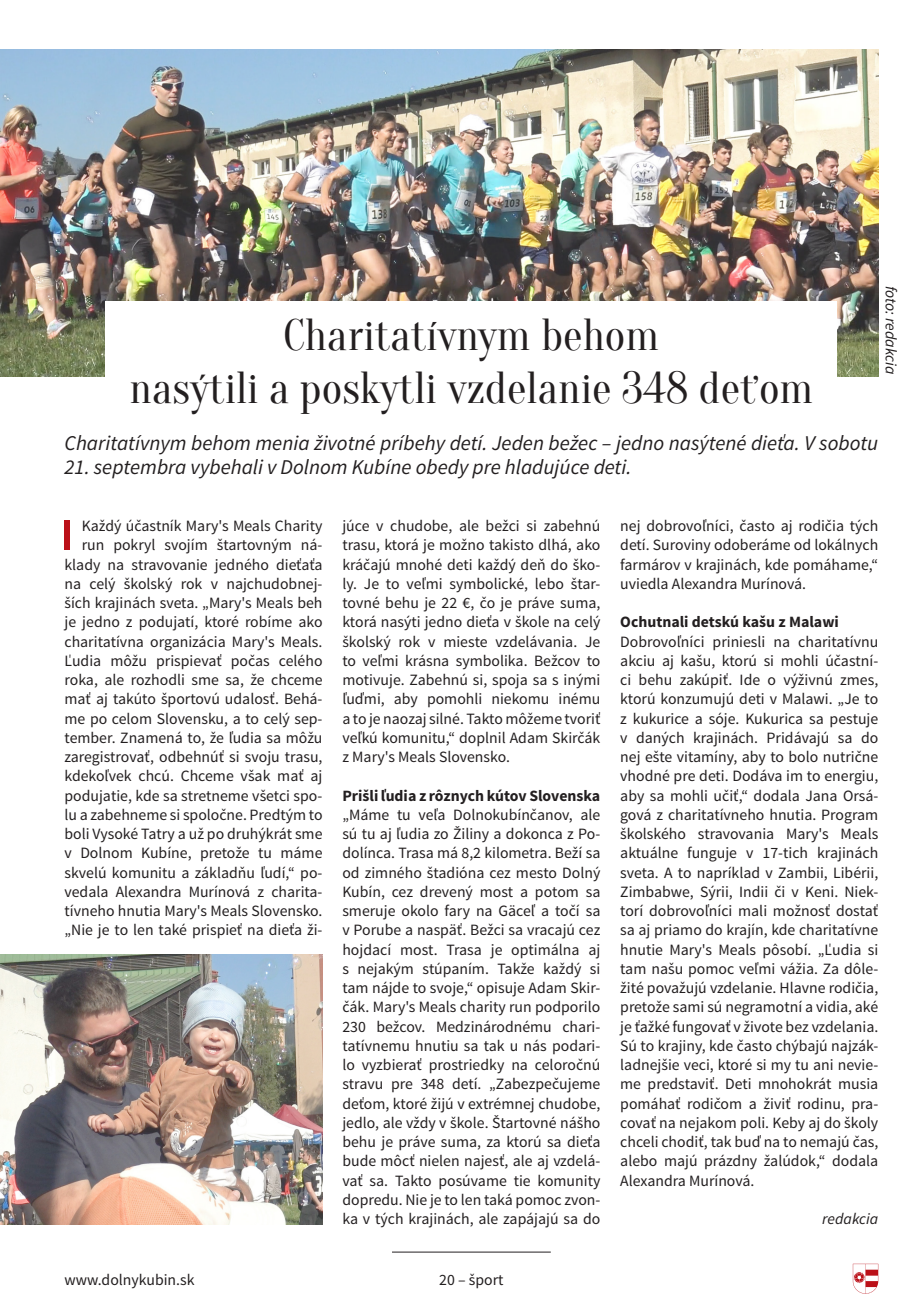
<style>
.page{position:relative;width:918px;height:1305px;background:#fff}
.page>*{position:absolute;margin:0;border:0;box-sizing:border-box;transform-origin:0 0}
.prvý_odstavec_s_inic{font:45.5px "Source Sans Pro";color:#bb1018;scale:1.4 1}
.veľký_nadpis__bttm{font:43.75px/52.5px "Oranienbaum";color:#231f20;text-align:center}
.veľký_perex{font:italic 21px "Source Sans Pro";color:#231f20}
.prvý_odstavec_s_inic-2{font:15.75px/19.2px "Source Sans Pro";color:#231f20;text-align:justify}
.podnadpis{font:700 15.75px "Source Sans Pro";color:#231f20}
.foto_a_popis_foto{font:italic 15.75px "Source Sans Pro";color:#231f20}
.meno_autora__pokrač{font:italic 15.75px "Source Sans Pro";color:#231f20}
</style>
<div class="page">
<hr style="left:392px;top:1251px;width:159px;height:1px;background:#231f20">
<svg style="left:853px;top:1263px;width:25px;height:30px"></svg>
<img style="left:0;top:50px;width:878px;height:327px">
<div style="left:106px;top:301px;width:731px;height:123px;background:#fff"></div>
<img style="left:0;top:954px;width:322px;height:270px">
<p class="veľký_nadpis__bttm" style="left:129px;top:310px;width:685px">Charitatívnym behom<br>nasýtili a poskytli vzdelanie 348 deťom</p>
<p class="foto_a_popis_foto" style="left:900px;top:286px;width:90px;rotate:90deg">foto: redakcia</p>
<p class="veľký_perex" style="left:64px;top:430px;width:815px">Charitatívnym behom menia životné príbehy detí. Jeden bežec – jedno nasýtené dieťa. V sobotu</p>
<p class="veľký_perex" style="left:64px;top:454px;width:568px">21. septembra vybehali v Dolnom Kubíne obedy pre hladujúce deti.</p>
<p class="prvý_odstavec_s_inic-2" style="left:64px;top:516px;width:259px;text-align:right">Každý účastník Mary's Meals Charity run pokryl svojím štartovným ná&shy;klady na stravovanie jedného dieťaťa na celý školský rok v najchudobnej&shy;ších krajinách sveta. „Mary's Meals beh je jedno z podujatí, ktoré robíme ako charitatívna organizácia Mary's Meals.<br>Ľudia môžu prispievať počas celého roka, ale rozhodli sme sa, že chceme mať aj takúto športovú udalosť. Behá&shy;me po celom Slovensku, a to celý sep&shy;tember. Znamená to, že ľudia sa môžu zaregistrovať, odbehnúť si svoju trasu, kdekoľvek chcú. Chceme však mať aj podujatie, kde sa stretneme všetci spo&shy;lu a zabehneme si spoločne. Predtým to boli Vysoké Tatry a už po druhýkrát sme v Dolnom Kubíne, pretože tu máme skvelú komunitu a základňu ľudí,“ po&shy;vedala Alexandra Murínová z charita&shy;tívneho hnutia Mary's Meals Slovensko. „Nie je to len také prispieť na dieťa ži-</p>
<p class="prvý_odstavec_s_inic-2" style="left:342px;top:516px;width:259px">júce v chudobe, ale bežci si zabehnú trasu, ktorá je možno takisto dlhá, ako kráčajú mnohé deti každý deň do ško&shy;ly. Je to veľmi symbolické, lebo štar&shy;tovné behu je 22 €, čo je práve suma, ktorá nasýti jedno dieťa v škole na celý školský rok v mieste vzdelávania. Je to veľmi krásna symbolika. Bežcov to motivuje. Zabehnú si, spoja sa s inými ľuďmi, aby pomohli niekomu inému a to je naozaj silné. Takto môžeme tvoriť veľkú komunitu,“ doplnil Adam Skirčák z Mary's Meals Slovensko.</p>
<p class="prvý_odstavec_s_inic" style="left:59px;top:507px;width:13px">I</p>
<p class="podnadpis" style="left:342px;top:785px;width:259px">Prišli ľudia z rôznych kútov Slovenska</p>
<p class="prvý_odstavec_s_inic-2" style="left:342px;top:805px;width:259px">„Máme tu veľa Dolnokubínčanov, ale sú tu aj ľudia zo Žiliny a dokonca z Po&shy;dolínca. Trasa má 8,2 kilometra. Beží sa od zimného štadióna cez mesto Dolný Kubín, cez drevený most a potom sa smeruje okolo fary na Gäceľ a točí sa v Porube a naspäť. Bežci sa vracajú cez hojdací most. Trasa je optimálna aj s nejakým stúpaním. Takže každý si tam nájde to svoje,“ opisuje Adam Skir&shy;čák. Mary's Meals charity run podporilo 230 bežcov. Medzinárodnému chari&shy;tatívnemu hnutiu sa tak u nás podari&shy;lo vyzbierať prostriedky na celoročnú stravu pre 348 detí. „Zabezpečujeme deťom, ktoré žijú v extrémnej chudobe, jedlo, ale vždy v škole. Štartovné nášho behu je práve suma, za ktorú sa dieťa bude môcť nielen najesť, ale aj vzdelá&shy;vať sa. Takto posúvame tie komunity dopredu. Nie je to len taká pomoc zvon&shy;ka v tých krajinách, ale zapájajú sa do</p>
<p class="prvý_odstavec_s_inic-2" style="left:64px;top:1270px;width:132px">www.dolnykubin.sk</p>
<p class="prvý_odstavec_s_inic-2" style="left:439px;top:1270px;width:66px">20 – šport</p>
<p class="prvý_odstavec_s_inic-2" style="left:620px;top:516px;width:259px">nej dobrovoľníci, často aj rodičia tých detí. Suroviny odoberáme od lokálnych farmárov v krajinách, kde pomáhame,“ uviedla Alexandra Murínová.</p>
<p class="podnadpis" style="left:620px;top:612px;width:220px">Ochutnali detskú kašu z Malawi</p>
<p class="prvý_odstavec_s_inic-2" style="left:620px;top:632px;width:259px">Dobrovoľníci priniesli na charitatívnu akciu aj kašu, ktorú si mohli účastní&shy;ci behu zakúpiť. Ide o výživnú zmes, ktorú konzumujú deti v Malawi. „Je to z kukurice a sóje. Kukurica sa pestuje v daných krajinách. Pridávajú sa do nej ešte vitamíny, aby to bolo nutrične vhodné pre deti. Dodáva im to energiu, aby sa mohli učiť,“ dodala Jana Orsá&shy;gová z charitatívneho hnutia. Program školského stravovania Mary's Meals aktuálne funguje v 17-tich krajinách sveta. A to napríklad v Zambii, Libérii, Zimbabwe, Sýrii, Indii či v Keni. Niek&shy;torí dobrovoľníci mali možnosť dostať sa aj priamo do krajín, kde charitatívne hnutie Mary's Meals pôsobí. „Ľudia si tam našu pomoc veľmi vážia. Za dôle&shy;žité považujú vzdelanie. Hlavne rodičia, pretože sami sú negramotní a vidia, aké je ťažké fungovať v živote bez vzdelania.<br>Sú to krajiny, kde často chýbajú najzák&shy;ladnejšie veci, ktoré si my tu ani nevie&shy;me predstaviť. Deti mnohokrát musia pomáhať rodičom a živiť rodinu, pra&shy;covať na nejakom poli. Keby aj do školy chceli chodiť, tak buď na to nemajú čas, alebo majú prázdny žalúdok,“ dodala Alexandra Murínová.</p>
<p class="meno_autora__pokrač" style="left:822px;top:1209px;width:57px">redakcia</p>
</div>
